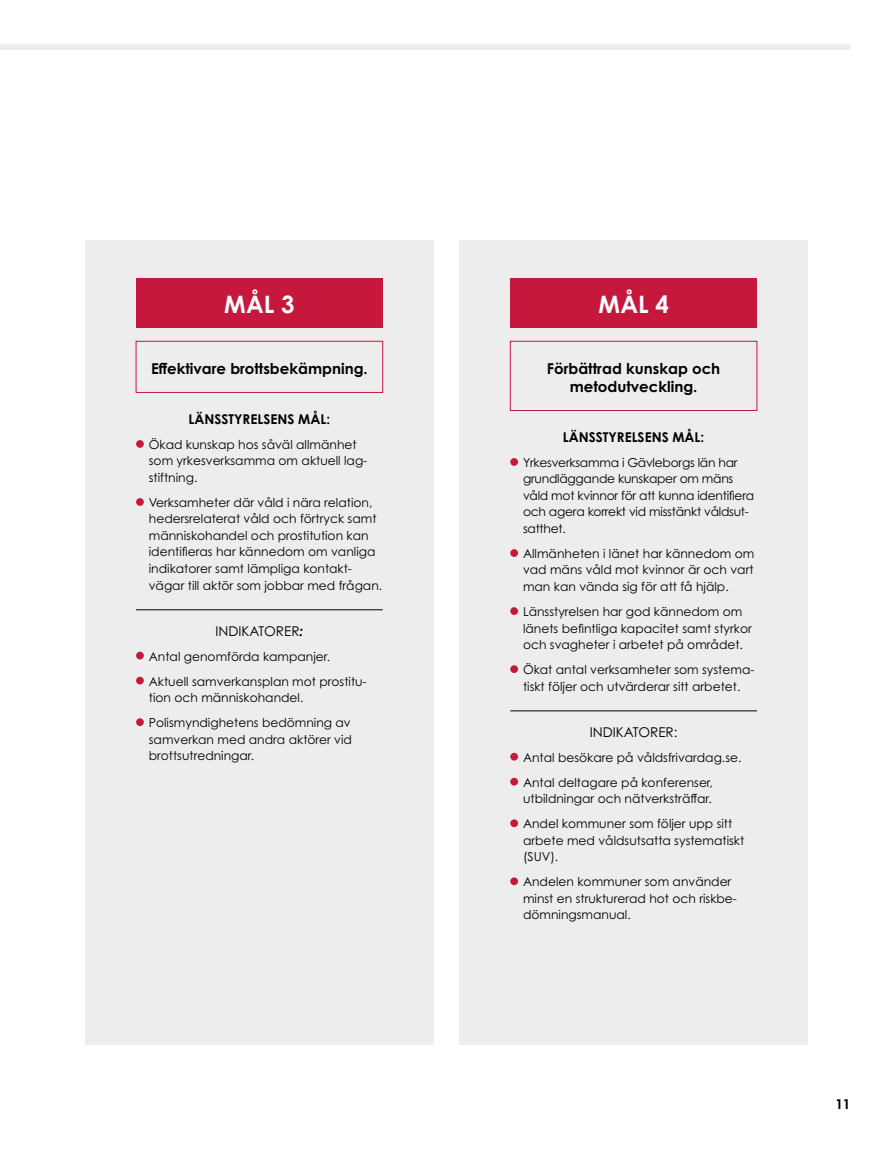
<style>
.page{position:relative;width:893px;height:1149px;background:#fff}
.page>*{position:absolute;margin:0;border:0;box-sizing:border-box;transform-origin:0 0}
.t1{font:700 24px "Century Gothic Pro";letter-spacing:.005em;color:#fff}
.t2{font:700 15px/18px "Century Gothic Pro";color:#000;text-align:center}
.t3{font:700 13.5px "Century Gothic Pro";color:#000}
.t4{font:13.5px "Century Gothic Pro";color:#000}
.t5{font:12.3px/16.5px "Century Gothic Pro";color:#000}
.t6{font:12.3px/16.5px "Century Gothic Pro";letter-spacing:-.02em;color:#000}
.s1{font-weight:700;font-style:italic}
</style>
<div class="page">
<div style="left:85px;top:240px;width:349px;height:804px;background:#ededed"></div>
<div style="left:136px;top:278px;width:247px;height:50px;background:#c6183d"></div>
<div style="left:136px;top:341px;width:247px;height:52px;border:1px solid #c6183d"></div>
<hr style="left:136px;top:609px;width:247px;height:1px;background:#000">
<div style="left:136px;top:440px;width:8px;height:7px;background:#c6183d;border-radius:50%"></div>
<div style="left:136px;top:498px;width:8px;height:7px;background:#c6183d;border-radius:50%"></div>
<div style="left:136px;top:651px;width:8px;height:8px;background:#c6183d;border-radius:50%"></div>
<div style="left:136px;top:676px;width:8px;height:8px;background:#c6183d;border-radius:50%"></div>
<div style="left:136px;top:718px;width:8px;height:7px;background:#c6183d;border-radius:50%"></div>
<div style="left:459px;top:240px;width:349px;height:804px;background:#ededed"></div>
<div style="left:510px;top:278px;width:247px;height:50px;background:#c6183d"></div>
<div style="left:510px;top:341px;width:247px;height:70px;border:1px solid #c6183d"></div>
<hr style="left:510px;top:710px;width:247px;height:1px;background:#000">
<div style="left:510px;top:458px;width:8px;height:7px;background:#c6183d;border-radius:50%"></div>
<div style="left:510px;top:549px;width:8px;height:7px;background:#c6183d;border-radius:50%"></div>
<div style="left:510px;top:607px;width:8px;height:7px;background:#c6183d;border-radius:50%"></div>
<div style="left:510px;top:665px;width:8px;height:7px;background:#c6183d;border-radius:50%"></div>
<div style="left:510px;top:752px;width:8px;height:8px;background:#c6183d;border-radius:50%"></div>
<div style="left:510px;top:777px;width:8px;height:8px;background:#c6183d;border-radius:50%"></div>
<div style="left:510px;top:819px;width:8px;height:7px;background:#c6183d;border-radius:50%"></div>
<div style="left:510px;top:877px;width:8px;height:7px;background:#c6183d;border-radius:50%"></div>
<div style="left:0;top:44px;width:850px;height:6px;background:#ededed"></div>
<h1 class="t1" style="left:224px;top:289px;width:72px">MÅL 3</h1>
<p class="t2" style="left:151px;top:359px;width:218px">Effektivare brottsbekämpning.</p>
<p class="t3" style="left:189px;top:410px;width:143px">LÄNSSTYRELSENS MÅL:</p>
<p class="t5" style="left:149px;top:436px;width:220px">Ökad kunskap hos såväl allmänhet som yrkesverksamma om aktuell lag&shy;stiftning.</p>
<p class="t5" style="left:149px;top:494px;width:235px">Verksamheter där våld i nära relation, hedersrelaterat våld och förtryck samt människohandel och prostitution kan identifieras har kännedom om vanliga indikatorer samt lämpliga kontakt&shy;vägar till aktör som jobbar med frågan.</p>
<p class="t4" style="left:215px;top:622px;width:89px">INDIKATORER<span class="s1">:</span></p>
<p class="t5" style="left:149px;top:643px;width:219px;line-height:25px">Antal genomförda kampanjer.<br>Aktuell samverkansplan mot prostitu-</p>
<p class="t5" style="left:149px;top:684px;width:203px;line-height:25px">tion och människohandel.<br>Polismyndighetens bedömning av</p>
<p class="t5" style="left:149px;top:730px;width:205px">samverkan med andra aktörer vid brottsutredningar.</p>
<h1 class="t1" style="left:598px;top:289px;width:72px">MÅL 4</h1>
<p class="t2" style="left:547px;top:359px;width:175px">Förbättrad kunskap och metodutveckling.</p>
<p class="t3" style="left:563px;top:428px;width:143px">LÄNSSTYRELSENS MÅL:</p>
<p class="t6" style="left:523px;top:454px;width:233px">Yrkesverksamma i Gävleborgs län har grundläggande kunskaper om mäns våld mot kvinnor för att kunna identifiera och agera korrekt vid misstänkt våldsut&shy;satthet.</p>
<p class="t5" style="left:523px;top:545px;width:233px;text-align:justify">Allmänheten i länet har kännedom om vad mäns våld mot kvinnor är och vart man kan vända sig för att få hjälp.</p>
<p class="t5" style="left:523px;top:603px;width:230px">Länsstyrelsen har god kännedom om länets befintliga kapacitet samt styrkor och svagheter i arbetet på området.</p>
<p class="t5" style="left:523px;top:661px;width:233px">Ökat antal verksamheter som systema&shy;tiskt följer och utvärderar sitt arbetet.</p>
<p class="t4" style="left:590px;top:723px;width:89px">INDIKATORER:</p>
<p class="t5" style="left:523px;top:744px;width:220px;line-height:25px">Antal besökare på våldsfrivardag.se.<br>Antal deltagare på konferenser,</p>
<p class="t5" style="left:523px;top:785px;width:211px;line-height:25px">utbildningar och nätverksträffar.<br>Andel kommuner som följer upp sitt</p>
<p class="t5" style="left:523px;top:831px;width:223px">arbete med våldsutsatta systematiskt (SUV).</p>
<p class="t5" style="left:523px;top:873px;width:215px">Andelen kommuner som använder minst en strukturerad hot och riskbe&shy;dömningsmanual.</p>
<p class="t3" style="left:835px;top:1095px;width:17px">11</p>
</div>
